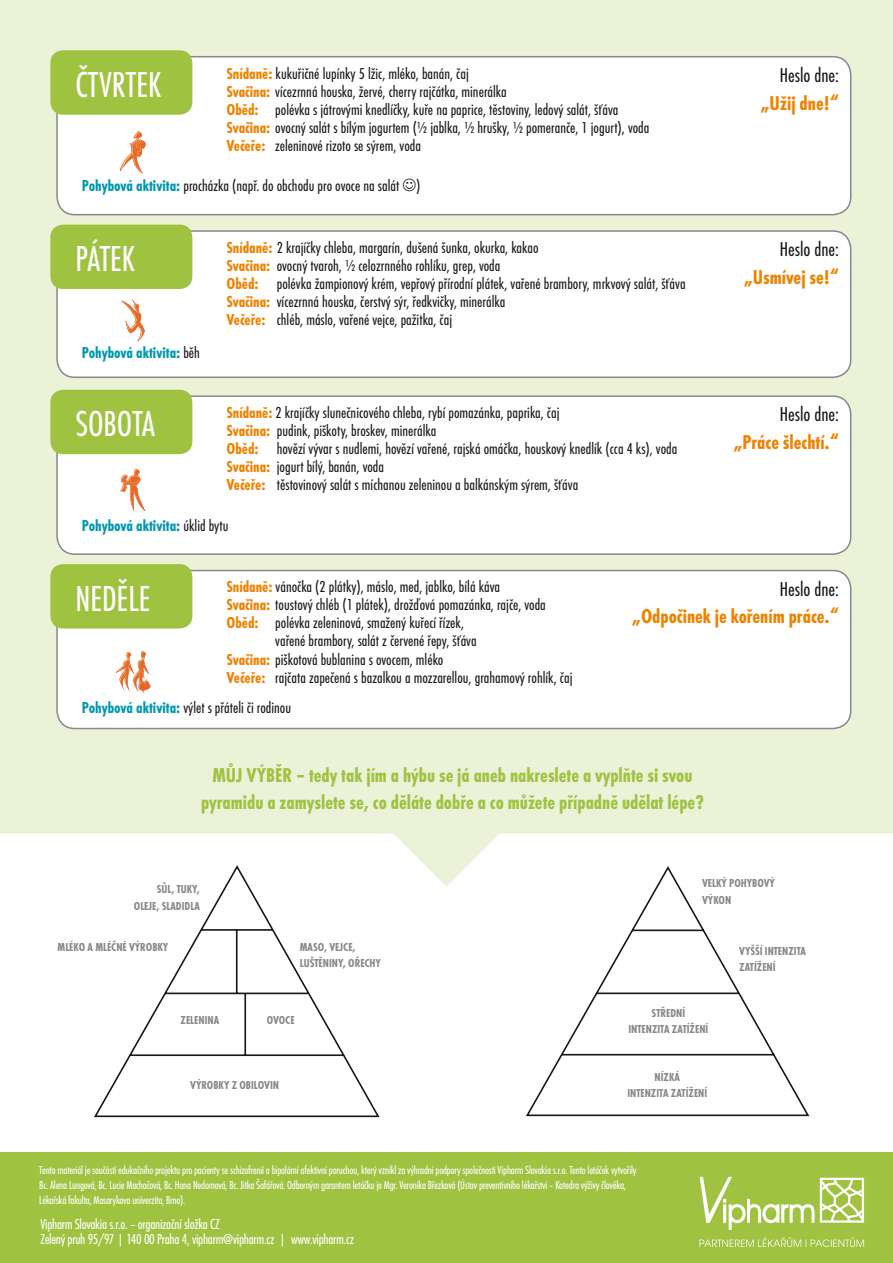
<style>
.page{position:relative;width:893px;height:1263px;background:#ebf2d8}
.page>*{position:absolute;margin:0;border:0;box-sizing:border-box;transform-origin:0 0}
.t1{font:condensed 37.5px "Futura TOT";color:#fff}
.t2{font:700 condensed 20.85px/27.8px "Futura TOT";color:#9fc241;text-align:center}
.t3{font:700 condensed 20.85px "Futura TOT";color:#ef8200}
.t4{font:condensed 20.85px "Futura TOT";color:#1a171c}
.t5{font:condensed 16.5px "Futura TOT";color:#1a171c}
.t6{font:700 condensed 16.5px "Futura TOT";color:#0098af}
.t7{font:condensed 15px "Futura TOT";letter-spacing:-.02em;color:#fff}
.t8{font:condensed 12px/15px "Futura TOT";letter-spacing:-.02em;color:#fff}
.t9{font:700 condensed 12px/16.5px "Futura TOT";color:#87888a}
.s1{font-weight:700;color:#ef8200}
.s2{font-weight:700;color:#0098af}
.s3{font-weight:400;color:#1a171c}
</style>
<div class="page">
<div style="left:0;top:833px;width:893px;height:319px;background:#fff"></div>
<div style="left:57px;top:57px;width:794px;height:158px;background:#fff;border-radius:18px"></div>
<div style="left:56px;top:56px;width:795px;height:159px;border:2px solid #87888a;border-radius:18px"></div>
<div style="left:57px;top:396px;width:794px;height:158px;background:#fff;border-radius:18px"></div>
<div style="left:56px;top:395px;width:795px;height:160px;border:2px solid #87888a;border-radius:18px"></div>
<div style="left:57px;top:231px;width:794px;height:146px;background:#fff;border-radius:18px"></div>
<div style="left:56px;top:230px;width:795px;height:148px;border:2px solid #87888a;border-radius:18px"></div>
<div style="left:57px;top:570px;width:794px;height:158px;background:#fff;border-radius:18px"></div>
<div style="left:56px;top:570px;width:795px;height:159px;border:2px solid #87888a;border-radius:18px"></div>
<div style="left:50px;top:50px;width:142px;height:65px;background:#9fc241;border-radius:13px"></div>
<div style="left:50px;top:390px;width:142px;height:64px;background:#9fc241;border-radius:13px"></div>
<div style="left:50px;top:225px;width:142px;height:64px;background:#9fc241;border-radius:13px"></div>
<div style="left:50px;top:564px;width:142px;height:64px;background:#9fc241;border-radius:13px"></div>
<div style="left:0;top:1152px;width:893px;height:111px;background:#9fc241"></div>
<svg style="left:700px;top:1177px;width:164px;height:53px"></svg>
<svg style="left:699px;top:1237px;width:165px;height:10px"></svg>
<svg style="left:120px;top:131px;width:26px;height:43px"></svg>
<svg style="left:121px;top:299px;width:24px;height:43px"></svg>
<svg style="left:115px;top:651px;width:36px;height:43px"></svg>
<svg style="left:120px;top:469px;width:25px;height:43px"></svg>
<div style="left:93px;top:863px;width:288px;height:255px;background:#fff"></div>
<div style="left:525px;top:864px;width:286px;height:253px;background:#fff"></div>
<p class="t1" style="left:75px;top:63px;width:87px">ČTVRTEK</p>
<p class="t5" style="left:226px;top:64px;width:244px"><span class="s1">Snídaně:</span> kukuřičné lupínky 5 lžic, mléko, banán, čaj</p>
<p class="t5" style="left:226px;top:82px;width:282px"><span class="s1">Svačina:</span> vícezrnná houska, žervé, cherry rajčátka, minerálka</p>
<p class="t5" style="left:226px;top:100px;width:394px"><span class="s1">Oběd:</span> polévka s játrovými knedlíčky, kuře na paprice, těstoviny, ledový salát, šťáva</p>
<p class="t5" style="left:226px;top:118px;width:424px"><span class="s1">Svačina:</span> ovocný salát s bílým jogurtem (½ jablka, ½ hrušky, ½ pomeranče, 1 jogurt), voda</p>
<p class="t5" style="left:226px;top:136px;width:196px"><span class="s1">Večeře:</span> zeleninové rizoto se sýrem, voda</p>
<p class="t5" style="left:82px;top:176px;width:340px"><span class="s2">Pohybová aktivita:</span> procházka (např. do obchodu pro ovoce na salát )</p>
<p class="t1" style="left:75px;top:237px;width:61px">PÁTEK</p>
<p class="t6" style="left:82px;top:343px;width:120px">Pohybová aktivita: <span class="s3">běh</span></p>
<p class="t5" style="left:226px;top:238px;width:314px"><span class="s1">Snídaně:</span> 2 krajíčky chleba, margarín, dušená šunka, okurka, kakao</p>
<p class="t5" style="left:226px;top:256px;width:276px"><span class="s1">Svačina:</span> ovocný tvaroh, ½ celozrnného rohlíku, grep, voda</p>
<p class="t5" style="left:226px;top:274px;width:461px"><span class="s1">Oběd:</span> polévka žampionový krém, vepřový přírodní plátek, vařené brambory, mrkvový salát, šťáva</p>
<p class="t5" style="left:226px;top:292px;width:280px"><span class="s1">Svačina:</span> vícezrnná houska, čerstvý sýr, ředkvičky, minerálka</p>
<p class="t5" style="left:226px;top:310px;width:227px"><span class="s1">Večeře:</span> chléb, máslo, vařené vejce, pažitka, čaj</p>
<p class="t5" style="left:226px;top:403px;width:335px"><span class="s1">Snídaně:</span> 2 krajíčky slunečnicového chleba, rybí pomazánka, paprika, čaj</p>
<p class="t5" style="left:226px;top:421px;width:211px"><span class="s1">Svačina:</span> pudink, piškoty, broskev, minerálka</p>
<p class="t5" style="left:226px;top:439px;width:452px"><span class="s1">Oběd:</span> hovězí vývar s nudlemi, hovězí vařené, rajská omáčka, houskový knedlík (cca 4 ks), voda</p>
<p class="t5" style="left:226px;top:457px;width:159px"><span class="s1">Svačina:</span> jogurt bílý, banán, voda</p>
<p class="t5" style="left:226px;top:475px;width:353px"><span class="s1">Večeře:</span> těstovinový salát s míchanou zeleninou a balkánským sýrem, šťáva</p>
<p class="t6" style="left:82px;top:516px;width:148px">Pohybová aktivita: <span class="s3">úklid bytu</span></p>
<p class="t1" style="left:75px;top:403px;width:81px">SOBOTA</p>
<p class="t4" style="left:780px;top:63px;width:61px">Heslo dne:</p>
<p class="t3" style="left:761px;top:90px;width:80px">„Užij dne!“</p>
<p class="t4" style="left:780px;top:237px;width:61px">Heslo dne:</p>
<p class="t3" style="left:744px;top:265px;width:97px">„Usmívej se!“</p>
<p class="t4" style="left:780px;top:402px;width:61px">Heslo dne:</p>
<p class="t3" style="left:733px;top:430px;width:107px">„Práce šlechtí.“</p>
<p class="t1" style="left:75px;top:577px;width:77px">NEDĚLE</p>
<p class="t4" style="left:780px;top:577px;width:61px">Heslo dne:</p>
<p class="t3" style="left:632px;top:604px;width:209px">„Odpočinek je kořením práce.“</p>
<p class="t5" style="left:226px;top:578px;width:275px"><span class="s1">Snídaně:</span> vánočka (2 plátky), máslo, med, jablko, bílá káva</p>
<p class="t5" style="left:226px;top:596px;width:321px"><span class="s1">Svačina:</span> toustový chléb (1 plátek), drožďová pomazánka, rajče, voda</p>
<p class="t5" style="left:226px;top:614px;width:239px"><span class="s1">Oběd:</span> polévka zeleninová, smažený kuřecí řízek,</p>
<p class="t5" style="left:275px;top:632px;width:203px">vařené brambory, salát z červené řepy, šťáva</p>
<p class="t5" style="left:226px;top:650px;width:218px"><span class="s1">Svačina:</span> piškotová bublanina s ovocem, mléko</p>
<p class="t5" style="left:226px;top:668px;width:348px"><span class="s1">Večeře:</span> rajčata zapečená s bazalkou a mozzarellou, grahamový rohlík, čaj</p>
<p class="t5" style="left:82px;top:698px;width:211px"><span class="s2">Pohybová aktivita:</span> výlet s přáteli či rodinou</p>
<p class="t2" style="left:201px;top:761px;width:504px">MŮJ VÝBĚR – tedy tak jím a hýbu se já aneb nakreslete a vyplňte si svou pyramidu a zamyslete se, co děláte dobře a co můžete případně udělat lépe?</p>
<p class="t9" style="left:134px;top:881px;width:68px;text-align:right">SŮL, TUKY,<br>OLEJE, SLADIDLA</p>
<p class="t9" style="left:58px;top:939px;width:112px">MLÉKO A MLÉČNÉ VÝROBKY</p>
<p class="t9" style="left:181px;top:1011px;width:40px">ZELENINA</p>
<p class="t9" style="left:300px;top:939px;width:83px">MASO, VEJCE,<br>LUŠTĚNINY, OŘECHY</p>
<p class="t9" style="left:267px;top:1011px;width:29px">OVOCE</p>
<p class="t9" style="left:190px;top:1077px;width:90px">VÝROBKY Z OBILOVIN</p>
<p class="t9" style="left:702px;top:875px;width:74px">VELKÝ POHYBOVÝ<br>VÝKON</p>
<p class="t9" style="left:628px;top:1004px;width:81px;text-align:center">STŘEDNÍ<br>INTENZITA ZATÍŽENÍ</p>
<p class="t9" style="left:627px;top:1068px;width:81px;text-align:center">NÍZKÁ<br>INTENZITA ZATÍŽENÍ</p>
<p class="t9" style="left:739px;top:942px;width:68px">VYŠŠÍ INTENZITA</p>
<p class="t9" style="left:739px;top:959px;width:38px">ZATÍŽENÍ</p>
<p class="t8" style="left:39px;top:1162px;width:599px">Tento materiál je součástí edukačního projektu pro pacienty se schizofrenií a bipolární afektivní poruchou, který vznikl za výhradní podpory společnosti Vipharm Slovakia s.r.o. Tento letáček vytvořily<br>Bc. Alena Lungová, Bc. Lucie Machačová, Bc. Hana Nedomová, Bc. Jitka Šafářová. Odborným garantem letáčku je Mgr. Veronika Březková (Ústav preventivního lékařství – Katedra výživy člověka,<br>Lékařská fakulta, Masarykova univerzita, Brno).</p>
<p class="t7" style="left:40px;top:1215px;width:181px">Vipharm Slovakia s.r.o. – organizační složka CZ</p>
<p class="t7" style="left:40px;top:1230px;width:315px">Zelený pruh 95/97 | 140 00 Praha 4, vipharm@vipharm.cz | www.vipharm.cz</p>
</div>
